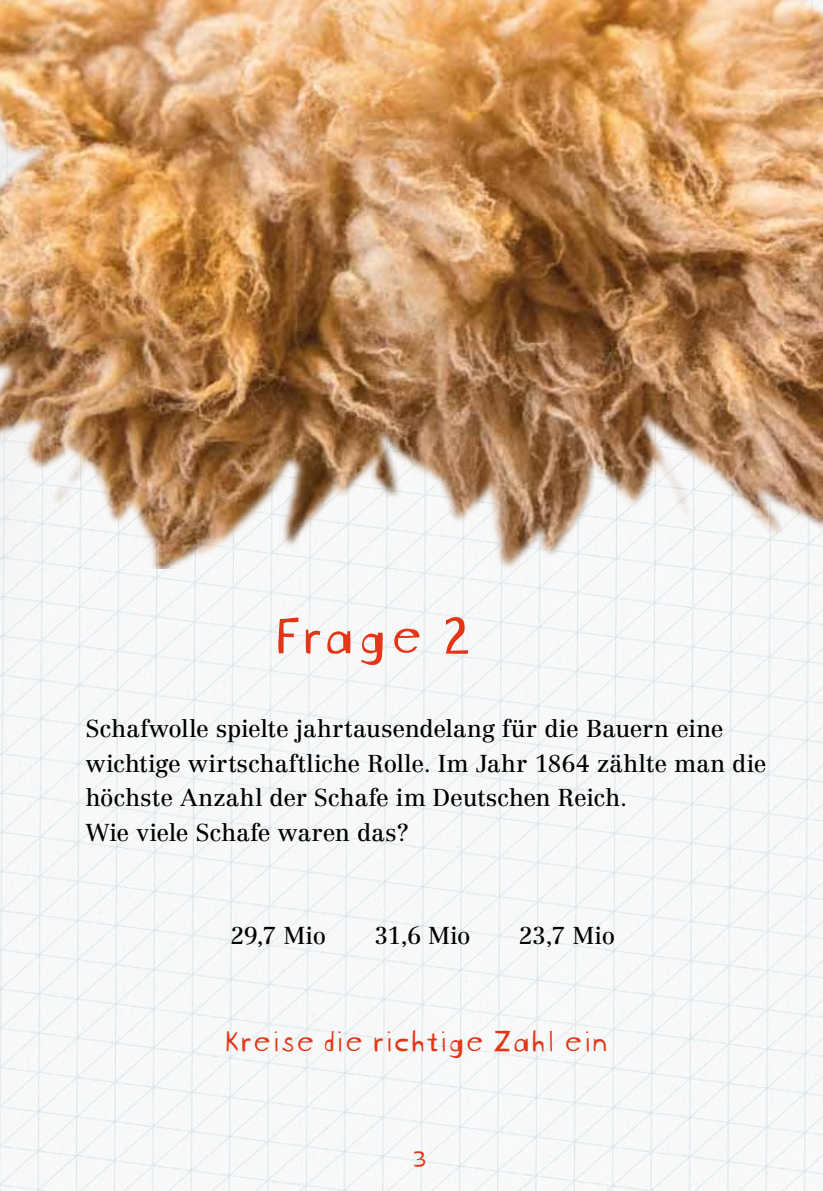
<style>
.page{position:relative;width:823px;height:1191px;background:#fff}
.page>*{position:absolute;margin:0;border:0;box-sizing:border-box;transform-origin:0 0}
.t1{font:56px "Blockhead Unplugged";color:#e53517}
.t2{font:32px "Blockhead Unplugged";letter-spacing:-.025em;color:#e53517}
.t3{font:24px/34.4px "Centennial CE";color:#000}
.t4{font:24px "Blockhead Unplugged";color:#e53517}
</style>
<div class="page">
<img style="left:0;top:568px;width:822px;height:623px">
<img style="left:0;top:0;width:822px;height:568px">
<h1 class="t1" style="left:269px;top:589px;width:202px">Frage 2</h1>
<p class="t3" style="left:86px;top:711px;width:682px">Schafwolle spielte jahrtausendelang für die Bauern eine wichtige wirtschaftliche Rolle. Im Jahr 1864 zählte man die höchste Anzahl der Schafe im Deutschen Reich.<br>Wie viele Schafe waren das?</p>
<p class="t3" style="left:230px;top:918px;width:97px">29,7 Mio</p>
<p class="t3" style="left:374px;top:918px;width:98px">31,6 Mio</p>
<p class="t3" style="left:518px;top:918px;width:98px">23,7 Mio</p>
<h2 class="t2" style="left:223px;top:1014px;width:386px">Kreise die richtige Zahl ein</h2>
<p class="t4" style="left:411px;top:1139px;width:17px">3</p>
</div>
